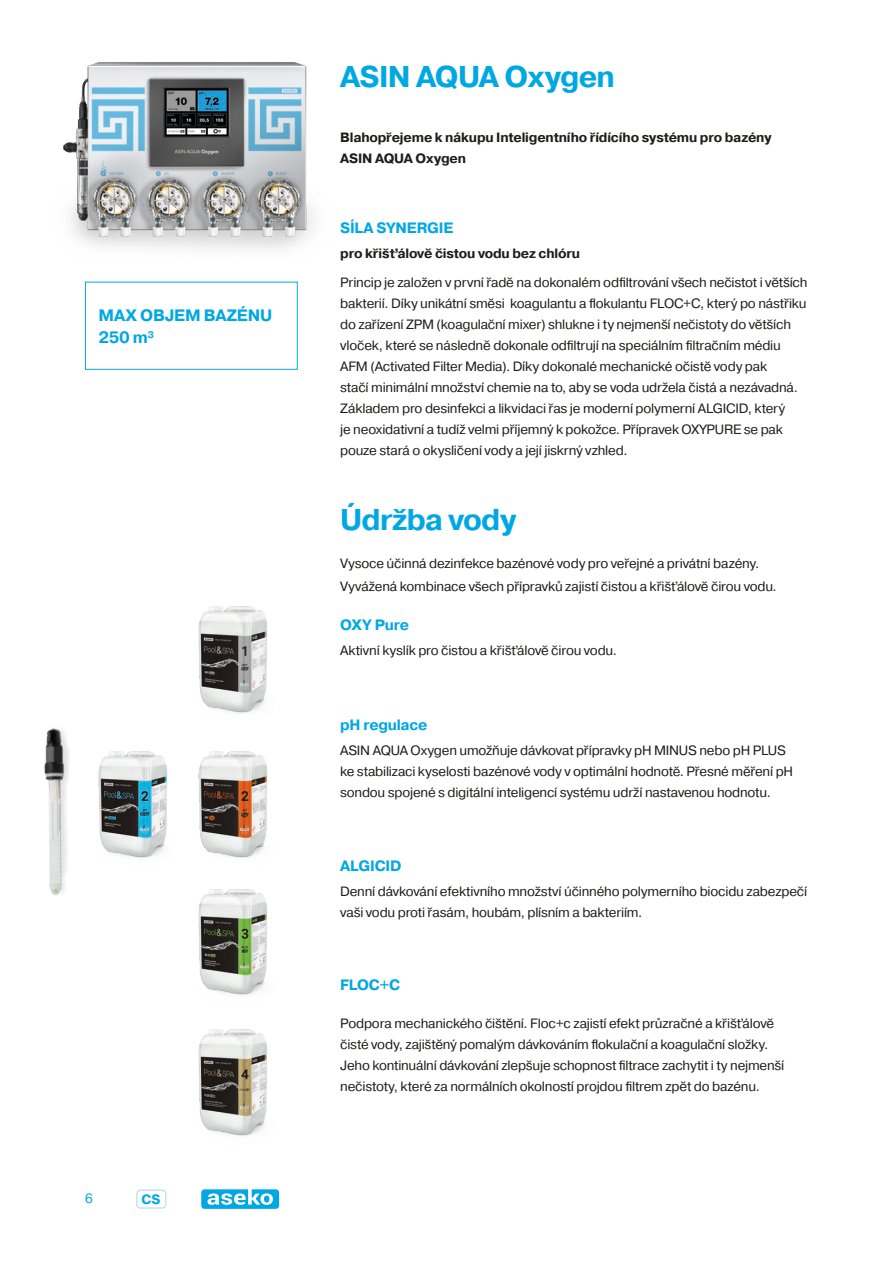
<style>
.page{position:relative;width:893px;height:1263px;background:#fff}
.page>*{position:absolute;margin:0;border:0;box-sizing:border-box;transform-origin:0 0}
.Nadpis_1{font:700 30px "Pragmatica";letter-spacing:-.03em;color:#00a8e3}
.Nadpis_3{font:700 30px "Pragmatica";letter-spacing:-.03em;color:#00a8e3}
.t1{font:700 16.5px/22.5px "Pragmatica";letter-spacing:-.02em;color:#00a8e3}
.Nadpis_3-2{font:700 15px "Pragmatica";letter-spacing:-.015em;color:#00a8e3}
.Nadpis_3-3{font:13.5px/21px "Pragmatica";letter-spacing:-.015em;color:#1d1d1b}
.Nadpis_1-2{font:700 13.5px/21px "Pragmatica";letter-spacing:-.015em;color:#1d1d1b}
.t2{font:700 13.5px "Pragmatica";color:#00a8e3}
.t3{font:13.5px "Pragmatica";color:#00a8e3}
</style>
<div class="page">
<div style="left:136px;top:1189px;width:30px;height:20px;border:2px solid #c7e2f4;border-radius:4px"></div>
<svg style="left:201px;top:1189px;width:78px;height:20px"></svg>
<img style="left:63px;top:62px;width:251px;height:187px">
<div style="left:85px;top:282px;width:213px;height:88px;border:1px solid #00a8e3"></div>
<img style="left:198px;top:751px;width:70px;height:107px">
<img style="left:198px;top:606px;width:69px;height:107px">
<img style="left:198px;top:889px;width:69px;height:106px">
<img style="left:198px;top:1029px;width:69px;height:107px">
<img style="left:44px;top:727px;width:25px;height:169px">
<img style="left:98px;top:751px;width:70px;height:107px">
<p class="t1" style="left:99px;top:304px;width:175px">MAX OBJEM BAZÉNU<br>250 m<sup>3</sup></p>
<p class="t3" style="left:85px;top:1190px;width:9px">6</p>
<p class="t2" style="left:141px;top:1190px;width:20px">CS</p>
<p class="Nadpis_1" style="left:340px;top:58px;width:276px">ASIN AQUA Oxygen</p>
<p class="Nadpis_1-2" style="left:340px;top:127px;width:433px">Blahopřejeme k nákupu Inteligentního řídícího systému pro bazény<br>ASIN AQUA Oxygen</p>
<p class="Nadpis_3-2" style="left:340px;top:218px;width:115px">SÍLA SYNERGIE</p>
<p class="Nadpis_1-2" style="left:340px;top:243px;width:242px">pro křišťálově čistou vodu bez chlóru</p>
<p class="Nadpis_3-3" style="left:340px;top:273px;width:469px">Princip je založen v první řadě na dokonalém odfiltrování všech nečistot i větších bakterií. Díky unikátní směsi koagulantu a flokulantu FLOC+C, který po nástřiku do zařízení ZPM (koagulační mixer) shlukne i ty nejmenší nečistoty do větších vloček, které se následně dokonale odfiltrují na speciálním filtračním médiu AFM (Activated Filter Media). Díky dokonalé mechanické očistě vody pak<br>stačí minimální množství chemie na to, aby se voda udržela čistá a nezávadná.<br>Základem pro desinfekci a likvidaci řas je moderní polymerní ALGICID, který<br>je neoxidativní a tudíž velmi příjemný k pokožce. Přípravek OXYPURE se pak pouze stará o okysličení vody a její jiskrný vzhled.</p>
<p class="Nadpis_3" style="left:340px;top:500px;width:178px">Údržba vody</p>
<p class="Nadpis_3-3" style="left:340px;top:553px;width:438px;line-height:22.5px">Vysoce účinná dezinfekce bazénové vody pro veřejné a privátní bazény.<br>Vyvážená kombinace všech přípravků zajistí čistou a křišťálově čirou vodu.</p>
<p class="Nadpis_3-2" style="left:340px;top:615px;width:70px">OXY Pure</p>
<p class="Nadpis_3-3" style="left:340px;top:641px;width:278px">Aktivní kyslík pro čistou a křišťálově čirou vodu.</p>
<p class="Nadpis_3-2" style="left:340px;top:715px;width:89px">pH regulace</p>
<p class="Nadpis_3-3" style="left:340px;top:741px;width:454px">ASIN AQUA Oxygen umožňuje dávkovat přípravky pH MINUS nebo pH PLUS ke stabilizaci kyselosti bazénové vody v optimální hodnotě. Přesné měření pH sondou spojené s digitální inteligencí systému udrží nastavenou hodnotu.</p>
<p class="Nadpis_3-2" style="left:340px;top:856px;width:63px">ALGICID</p>
<p class="Nadpis_3-3" style="left:340px;top:881px;width:469px">Denní dávkování efektivního množství účinného polymerního biocidu zabezpečí vaši vodu proti řasám, houbám, plísním a bakteriím.</p>
<p class="Nadpis_3-2" style="left:340px;top:975px;width:61px">FLOC+C</p>
<p class="Nadpis_3-3" style="left:340px;top:1013px;width:446px">Podpora mechanického čištění. Floc+c zajistí efekt průzračné a křišťálově čisté vody, zajištěný pomalým dávkováním flokulační a koagulační složky.<br>Jeho kontinuální dávkování zlepšuje schopnost filtrace zachytit i ty nejmenší nečistoty, které za normálních okolností projdou filtrem zpět do bazénu.</p>
</div>
